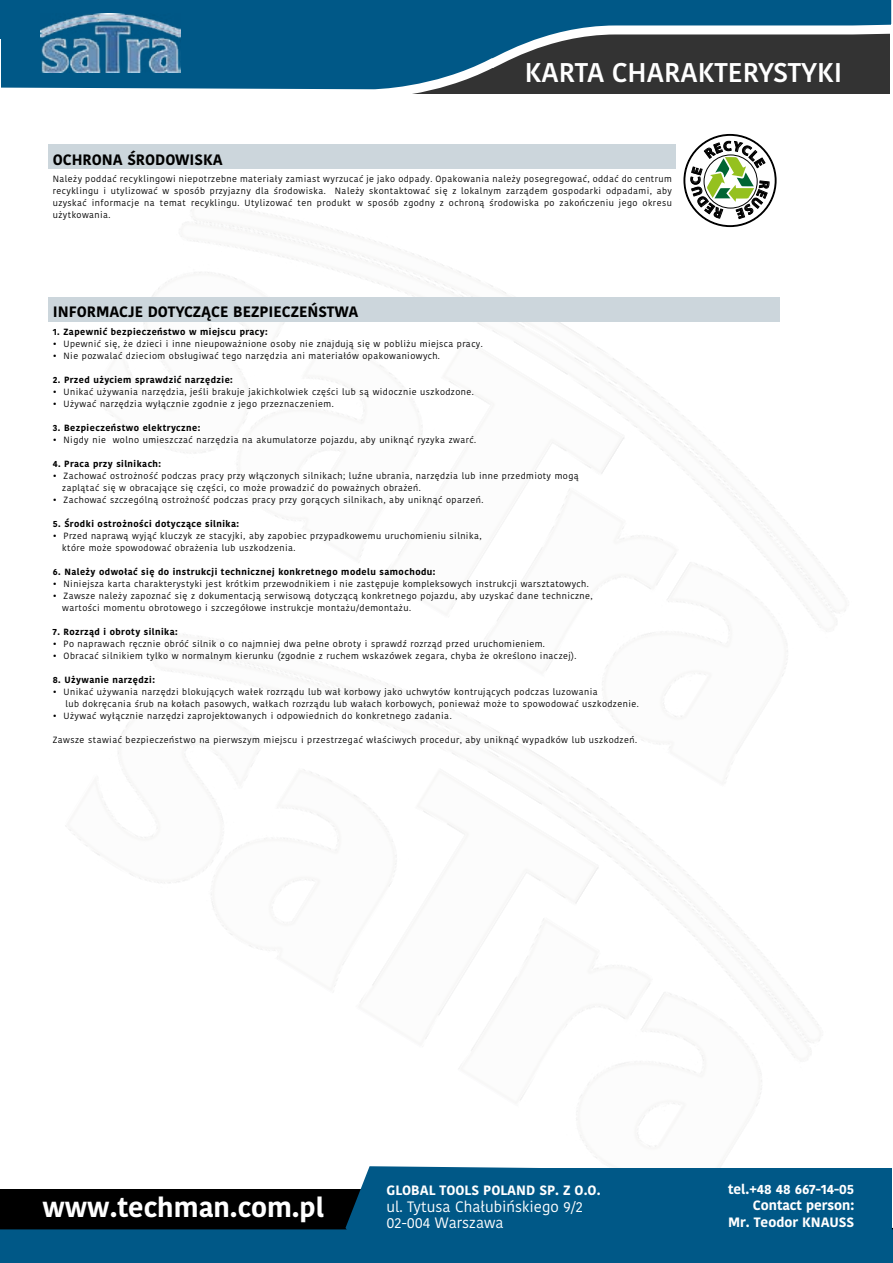
<style>
.page{position:relative;width:893px;height:1263px;background:#fff}
.page>*{position:absolute;margin:0;border:0;box-sizing:border-box;transform-origin:0 0}
.t1{font:600 27px "Kohinoor Bangla";color:#fff}
.t2{font:700 27px "Kohinoor Telugu";color:#fff}
.t3{font:700 15px "Kohinoor Telugu";color:#000}
.t4{font:15px/16.5px "Kohinoor Telugu";color:#fff}
.t5{font:700 13.5px/16.5px "Kohinoor Telugu";color:#fff;text-align:right}
.t6{font:9px/12px "Kohinoor Telugu";letter-spacing:.05em;color:#000}
.t7{font:700 9px "Kohinoor Telugu";letter-spacing:.05em;color:#000}
</style>
<div class="page">
<svg style="left:14px;top:0;width:878px;height:94px;background:#275b77"></svg>
<img style="left:41px;top:14px;width:139px;height:58px">
<div style="left:49px;top:144px;width:627px;height:25px;background:#ccd6dc"></div>
<div style="left:49px;top:297px;width:731px;height:25px;background:#ccd6dc"></div>
<div style="left:0;top:1189px;width:423px;height:58px;background:#000"></div>
<svg style="left:0;top:1227px;width:893px;height:36px;background:#00527e"></svg>
<svg style="left:345px;top:1166px;width:192px;height:90px;fill:#005887"></svg>
<div style="left:404px;top:1168px;width:488px;height:95px;background:#005887"></div>
<svg style="left:1px;top:39px;width:13px;height:49px"></svg>
<div style="left:0;top:0;width:14px;height:39px;background:#005887"></div>
<svg style="left:683px;top:134px;width:94px;height:93px"></svg>
<h1 class="t1" style="left:525px;top:50px;width:319px">KARTA CHARAKTERYSTYKI</h1>
<h2 class="t3" style="left:53px;top:151px;width:172px">OCHRONA ŚRODOWISKA</h2>
<p class="t6" style="left:53px;top:173px;width:621px;text-align:justify">Należy poddać recyklingowi niepotrzebne materiały zamiast wyrzucać je jako odpady. Opakowania należy posegregować, oddać do centrum recyklingu i utylizować w sposób przyjazny dla środowiska. Należy skontaktować się z lokalnym zarządem gospodarki odpadami, aby uzyskać informacje na temat recyklingu. Utylizować ten produkt w sposób zgodny z ochroną środowiska po zakończeniu jego okresu użytkowania.</p>
<h2 class="t3" style="left:53px;top:303px;width:307px">INFORMACJE DOTYCZĄCE BEZPIECZEŃSTWA</h2>
<p class="t7" style="left:53px;top:327px;width:217px">1. Zapewnić bezpieczeństwo w miejscu pracy:</p>
<p class="t6" style="left:53px;top:338px;width:432px">• Upewnić się, że dzieci i inne nieupoważnione osoby nie znajdują się w pobliżu miejsca pracy.</p>
<p class="t6" style="left:53px;top:350px;width:389px">• Nie pozwalać dzieciom obsługiwać tego narzędzia ani materiałów opakowaniowych.</p>
<p class="t7" style="left:53px;top:375px;width:182px">2. Przed użyciem sprawdzić narzędzie:</p>
<p class="t6" style="left:53px;top:386px;width:423px">• Unikać używania narzędzia, jeśli brakuje jakichkolwiek części lub są widocznie uszkodzone.</p>
<p class="t6" style="left:53px;top:398px;width:282px">• Używać narzędzia wyłącznie zgodnie z jego przeznaczeniem.</p>
<p class="t7" style="left:53px;top:423px;width:149px">3. Bezpieczeństwo elektryczne:</p>
<p class="t6" style="left:53px;top:434px;width:425px">• Nigdy nie wolno umieszczać narzędzia na akumulatorze pojazdu, aby uniknąć ryzyka zwarć.</p>
<p class="t7" style="left:53px;top:459px;width:110px">4. Praca przy silnikach:</p>
<p class="t6" style="left:62px;top:470px;width:518px;text-indent:-9px">• Zachować ostrożność podczas pracy przy włączonych silnikach; luźne ubrania, narzędzia lub inne przedmioty mogą zaplątać się w obracające się części, co może prowadzić do poważnych obrażeń.</p>
<p class="t6" style="left:53px;top:494px;width:432px">• Zachować szczególną ostrożność podczas pracy przy gorących silnikach, aby uniknąć oparzeń.</p>
<p class="t7" style="left:53px;top:519px;width:188px">5. Środki ostrożności dotyczące silnika:</p>
<p class="t6" style="left:62px;top:530px;width:421px;text-indent:-9px">• Przed naprawą wyjąć kluczyk ze stacyjki, aby zapobiec przypadkowemu uruchomieniu silnika, które może spowodować obrażenia lub uszkodzenia.</p>
<p class="t7" style="left:53px;top:567px;width:384px">6. Należy odwołać się do instrukcji technicznej konkretnego modelu samochodu:</p>
<p class="t6" style="left:53px;top:578px;width:538px">• Niniejsza karta charakterystyki jest krótkim przewodnikiem i nie zastępuje kompleksowych instrukcji warsztatowych.</p>
<p class="t6" style="left:62px;top:590px;width:532px;text-indent:-9px">• Zawsze należy zapoznać się z dokumentacją serwisową dotyczącą konkretnego pojazdu, aby uzyskać dane techniczne, wartości momentu obrotowego i szczegółowe instrukcje montażu/demontażu.</p>
<p class="t7" style="left:53px;top:627px;width:126px">7. Rozrząd i obroty silnika:</p>
<p class="t6" style="left:53px;top:638px;width:494px">• Po naprawach ręcznie obróć silnik o co najmniej dwa pełne obroty i sprawdź rozrząd przed uruchomieniem.</p>
<p class="t6" style="left:53px;top:650px;width:525px">• Obracać silnikiem tylko w normalnym kierunku (zgodnie z ruchem wskazówek zegara, chyba że określono inaczej).</p>
<p class="t7" style="left:53px;top:675px;width:104px">8. Używanie narzędzi:</p>
<p class="t6" style="left:65px;top:686px;width:575px;text-indent:-13px">• Unikać używania narzędzi blokujących wałek rozrządu lub wał korbowy jako uchwytów kontrujących podczas luzowania<br>lub dokręcania śrub na kołach pasowych, wałkach rozrządu lub wałach korbowych, ponieważ może to spowodować uszkodzenie.</p>
<p class="t6" style="left:53px;top:710px;width:400px">• Używać wyłącznie narzędzi zaprojektowanych i odpowiednich do konkretnego zadania.</p>
<p class="t6" style="left:53px;top:734px;width:586px">Zawsze stawiać bezpieczeństwo na pierwszym miejscu i przestrzegać właściwych procedur, aby uniknąć wypadków lub uszkodzeń.</p>
<h1 class="t2" style="left:43px;top:1192px;width:283px">www.techman.com.pl</h1>
<h3 class="t5" style="left:386px;top:1182px;width:216px">GLOBAL TOOLS POLAND SP. Z O.O.</h3>
<h2 class="t4" style="left:386px;top:1198px;width:198px">ul. Tytusa Chałubińskiego 9/2<br>02-004 Warszawa</h2>
<h3 class="t5" style="left:728px;top:1181px;width:128px">tel.+48 48 667-14-05<br>Contact person:<br>Mr. Teodor KNAUSS</h3>
</div>
